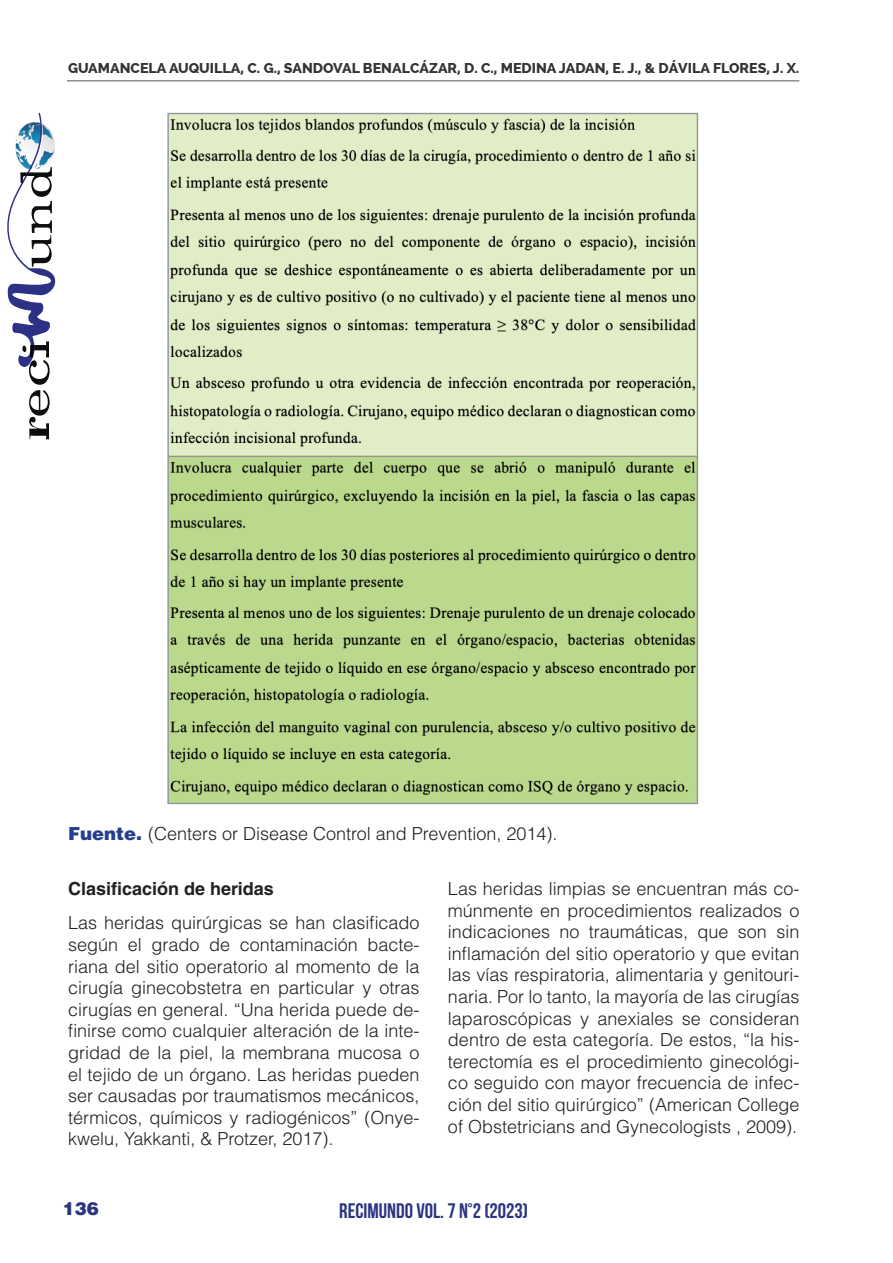
<style>
.page{position:relative;width:893px;height:1263px;background:#fff}
.page>*{position:absolute;margin:0;border:0;box-sizing:border-box;transform-origin:0 0}
.t1{font:700 21px "Bebas Neue";color:#2b3481}
.t2{font:300 18px/21.6px "Helvetica LT Std";color:#231f20;text-align:justify}
.t3{font:700 18px "Helvetica LT Std";color:#231f20}
.t4{font:900 18px "Helvetica LT Std";color:#2b3481}
.t5{font:800 14.25px "Raleway";color:#333}
.s1{font-weight:900;color:#253f8e}
</style>
<div class="page">
<hr style="left:67px;top:80px;width:732px;height:1px;background:#545557">
<svg style="left:7px;top:113px;width:48px;height:326px"></svg>
<img style="left:167px;top:112px;width:532px;height:693px">
<p class="t5" style="left:68px;top:60px;width:733px">GUAMANCELA AUQUILLA, C. G., SANDOVAL BENALCÁZAR, D. C., MEDINA JADAN, E. J., &amp; DÁVILA FLORES, J. X.</p>
<p class="t2" style="left:68px;top:823px;width:491px"><span class="s1">Fuente.</span> (Centers or Disease Control and Prevention, 2014).</p>
<p class="t3" style="left:68px;top:878px;width:207px">Clasificación de heridas</p>
<p class="t2" style="left:68px;top:912px;width:353px">Las heridas quirúrgicas se han clasificado según el grado de contaminación bacte&shy;riana del sitio operatorio al momento de la cirugía ginecobstetra en particular y otras cirugías en general. “Una herida puede de&shy;finirse como cualquier alteración de la inte&shy;gridad de la piel, la membrana mucosa o el tejido de un órgano. Las heridas pueden ser causadas por traumatismos mecánicos, térmicos, químicos y radiogénicos” (Onye&shy;kwelu, Yakkanti, &amp; Protzer, 2017).</p>
<p class="t2" style="left:448px;top:878px;width:353px">Las heridas limpias se encuentran más co&shy;múnmente en procedimientos realizados o indicaciones no traumáticas, que son sin inflamación del sitio operatorio y que evitan las vías respiratoria, alimentaria y genitouri&shy;naria. Por lo tanto, la mayoría de las cirugías laparoscópicas y anexiales se consideran dentro de esta categoría. De estos, “la his&shy;terectomía es el procedimiento ginecológi&shy;co seguido con mayor frecuencia de infec&shy;ción del sitio quirúrgico” (American College of Obstetricians and Gynecologists , 2009).</p>
<p class="t4" style="left:63px;top:1197px;width:38px">136</p>
<p class="t1" style="left:339px;top:1199px;width:190px">RECIMUNDO VOL. 7 N°2 (2023)</p>
</div>
